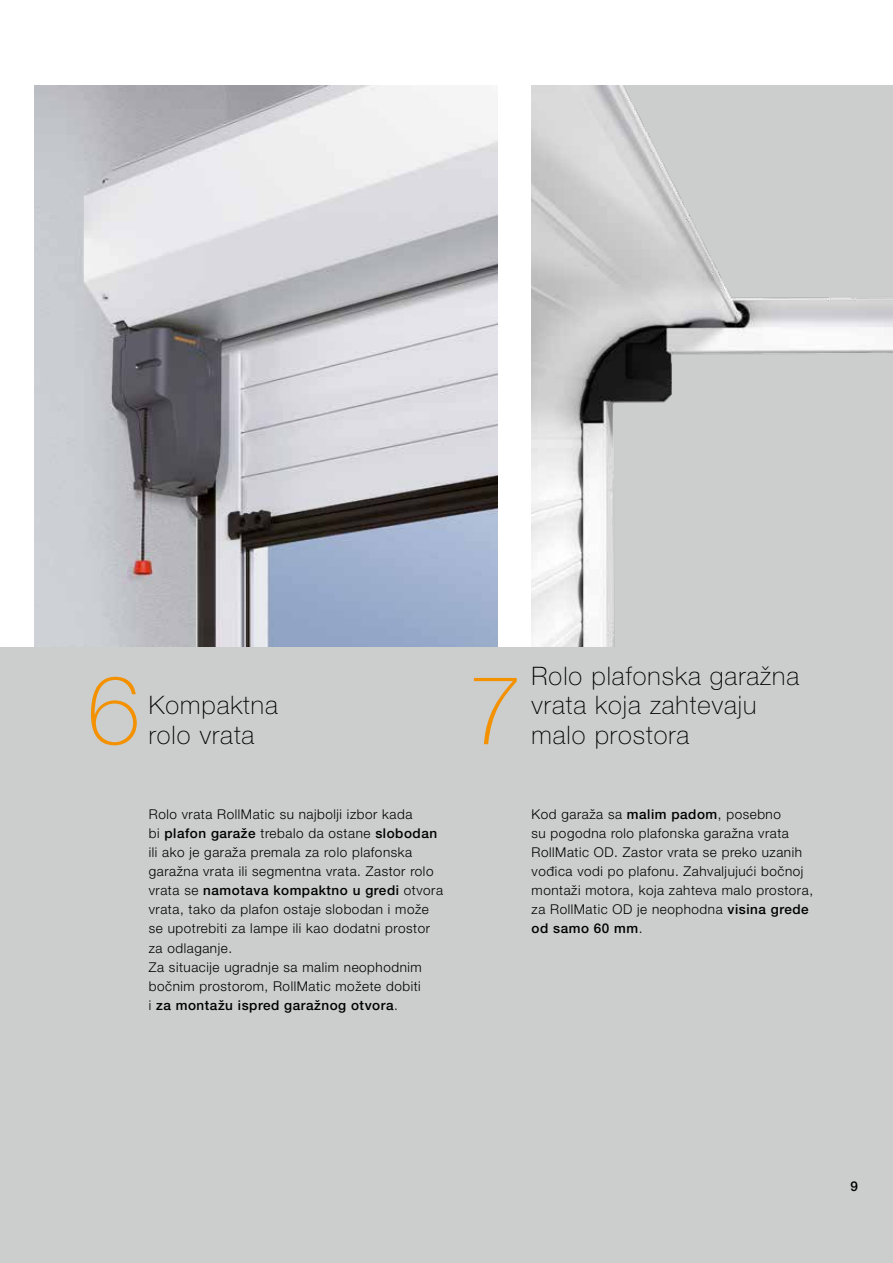
<style>
.page{position:relative;width:893px;height:1263px;background:#fff}
.page>*{position:absolute;margin:0;border:0;box-sizing:border-box;transform-origin:0 0}
.t1{font:100 96px "Hoermann Helvetica Neue";color:#f39100}
.t2{font:100 25.5px/29.7px "Hoermann Helvetica Neue";letter-spacing:.04em;color:#000}
.t3{font:300 13.5px/19.2px "Hoermann Helvetica Neue";letter-spacing:.04em;color:#000}
.t4{font:500 13.5px "Hoermann Helvetica Neue";color:#000}
.s1{font-weight:500}
</style>
<div class="page">
<div style="left:0;top:646px;width:893px;height:617px;background:#cccdcd"></div>
<img style="left:34px;top:85px;width:463px;height:561px">
<img style="left:531px;top:85px;width:362px;height:561px">
<h1 class="t1" style="left:87px;top:642px;width:55px">6</h1>
<h1 class="t1" style="left:469px;top:642px;width:55px">7</h1>
<h2 class="t2" style="left:149px;top:689px;width:131px">Kompaktna rolo vrata</h2>
<h2 class="t2" style="left:531px;top:659px;width:269px">Rolo plafonska garažna vrata koja zahtevaju malo prostora</h2>
<p class="t3" style="left:149px;top:803px;width:296px">Rolo vrata RollMatic su najbolji izbor kada<br>bi <span class="s1">plafon garaže</span> trebalo da ostane <span class="s1">slobodan </span>ili ako je garaža premala za rolo plafonska garažna vrata ili segmentna vrata. Zastor rolo vrata se <span class="s1">namotava kompaktno u gredi</span> otvora vrata, tako da plafon ostaje slobodan i može se upotrebiti za lampe ili kao dodatni prostor za odlaganje.<br>Za situacije ugradnje sa malim neophodnim bočnim prostorom, RollMatic možete dobiti<br>i <span class="s1">za montažu ispred garažnog otvora</span>.</p>
<p class="t3" style="left:531px;top:803px;width:283px">Kod garaža sa <span class="s1">malim padom</span>, posebno<br>su pogodna rolo plafonska garažna vrata RollMatic OD. Zastor vrata se preko uzanih vođica vodi po plafonu. Zahvaljujući bočnoj montaži motora, koja zahteva malo prostora, za RollMatic OD je neophodna <span class="s1">visina grede od samo 60 mm</span>.</p>
<p class="t4" style="left:850px;top:1176px;width:9px">9</p>
</div>
